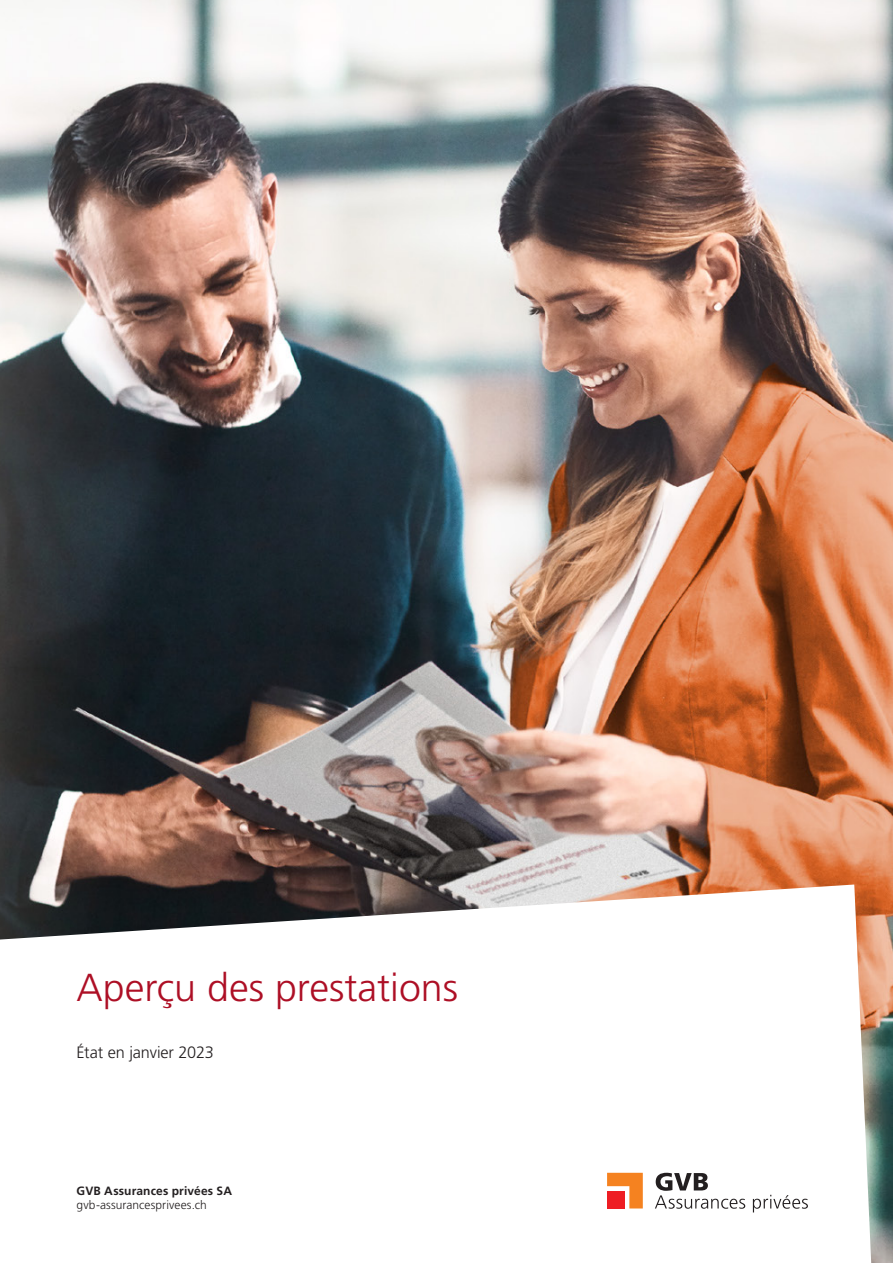
<style>
.page{position:relative;width:893px;height:1263px;background:#fff}
.page>*{position:absolute;margin:0;border:0;box-sizing:border-box;transform-origin:0 0}
.t1{font:300 39px "Frutiger LT Std";color:#ad0f25}
.t2{font:300 16.5px "Frutiger LT Std";letter-spacing:-.01em;color:#231f20}
.t3{font:300 12px "Frutiger LT Std";letter-spacing:.005em;color:#231f20}
.t4{font:700 12px "Frutiger LT Std";letter-spacing:.015em;color:#231f20}
</style>
<div class="page">
<img style="left:0;top:0;width:893px;height:1263px">
<svg style="left:0;top:884px;width:871px;height:379px"></svg>
<svg style="left:607px;top:1173px;width:36px;height:35px"></svg>
<svg style="left:655px;top:1173px;width:90px;height:36px"></svg>
<svg style="left:753px;top:1195px;width:55px;height:17px"></svg>
<h1 class="t1" style="left:77px;top:965px;width:383px">Aperçu des prestations</h1>
<h2 class="t2" style="left:77px;top:1043px;width:139px">État en janvier 2023</h2>
<p class="t4" style="left:77px;top:1184px;width:157px">GVB Assurances privées SA</p>
<p class="t3" style="left:77px;top:1197px;width:132px">gvb-assurancesprivees.ch</p>
</div>
